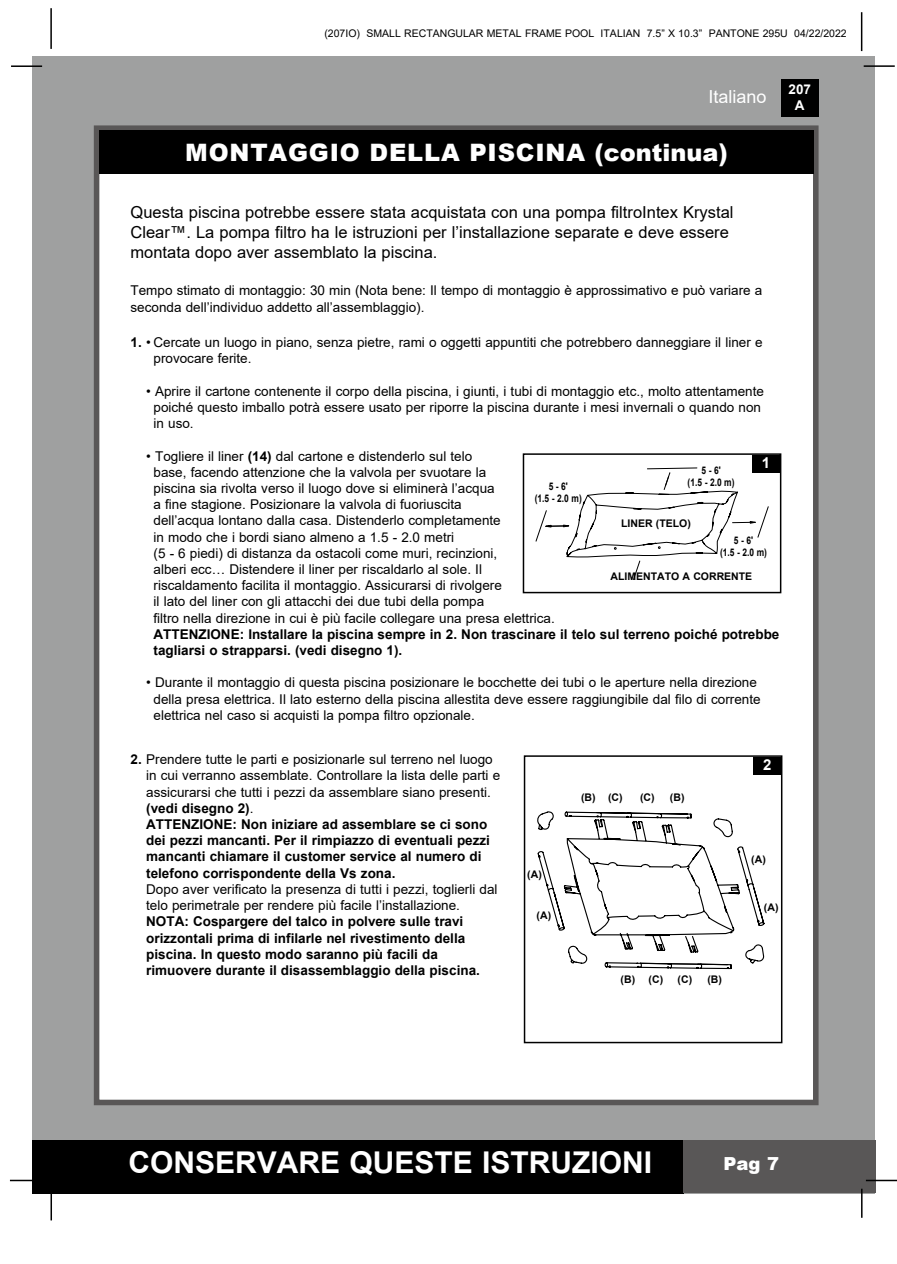
<style>
.page{position:relative;width:897px;height:1264px;background:#fff}
.page>*{position:absolute;margin:0;border:0;box-sizing:border-box;transform-origin:0 0}
.t1{font:700 30px "Arial";color:#fff}
.t2{font:900 24px "Arial";letter-spacing:.035em;color:#fff}
.t3{font:18px "Arial";color:#fff}
.t4{font:900 18px "Arial";color:#fff}
.t5{font:16.5px/19.8px "Arial";color:#000}
.t6{font:700 15px "Arial";color:#fff}
.t7{font:13.5px/16.2px "Arial";color:#000}
.t8{font:700 13.5px/16.2px "Arial";color:#000}
.t9{font:700 13.5px/16.2px "Arial";color:#fff;text-align:center}
.t10{font:10.5px "Arial";color:#000}
.t11{font:700 10.5px "Arial";color:#000}
.t12{font:700 10.5px/12px "Arial";color:#000;text-align:center;scale:.8 1}
.s1{font-weight:700}
.s2{font-weight:400}
</style>
<div class="page">
<div style="left:33px;top:56px;width:842px;height:1137px;background:#9fa0a0"></div>
<div style="left:780px;top:79px;width:38px;height:38px;background:#000"></div>
<hr style="left:863px;top:65px;width:31px;height:2px;background:#000">
<hr style="left:50px;top:8px;width:2px;height:41px;background:#000">
<hr style="left:860px;top:12px;width:2px;height:39px;background:#000">
<div style="left:33px;top:1140px;width:650px;height:53px;background:#000"></div>
<div style="left:683px;top:1140px;width:192px;height:53px;background:#595757"></div>
<hr style="left:865px;top:1179px;width:31px;height:2px;background:#000">
<hr style="left:860px;top:1188px;width:2px;height:29px;background:#000">
<hr style="left:50px;top:1190px;width:2px;height:30px;background:#000">
<hr style="left:10px;top:1179px;width:31px;height:2px;background:#000">
<hr style="left:11px;top:65px;width:31px;height:2px;background:#000">
<div style="left:94px;top:125px;width:724px;height:980px;background:#fff;border:6px solid #595757"></div>
<div style="left:99px;top:130px;width:714px;height:44px;background:#000"></div>
<svg style="left:537px;top:774px;width:242px;height:195px"></svg>
<div style="left:523px;top:755px;width:259px;height:288px;border:2px solid #000"></div>
<div style="left:753px;top:756px;width:28px;height:18px;background:#000"></div>
<svg style="left:535px;top:467px;width:233px;height:113px"></svg>
<div style="left:522px;top:453px;width:259px;height:140px;border:2px solid #000"></div>
<div style="left:752px;top:455px;width:28px;height:17px;background:#000"></div>
<p class="t10" style="left:324px;top:26px;width:524px">(207IO) SMALL RECTANGULAR METAL FRAME POOL ITALIAN 7.5” X 10.3” PANTONE 295U 04/22/2022</p>
<h3 class="t3" style="left:708px;top:84px;width:60px">Italiano</h3>
<p class="t9" style="left:788px;top:81px;width:24px">207<br>A</p>
<h2 class="t2" style="left:185px;top:135px;width:544px">MONTAGGIO DELLA PISCINA (continua)</h2>
<p class="t5" style="left:130px;top:202px;width:604px">Questa piscina potrebbe essere stata acquistata con una pompa filtroIntex Krystal<br>Clear™. La pompa filtro ha le istruzioni per l’installazione separate e deve essere montata dopo aver assemblato la piscina.</p>
<p class="t7" style="left:130px;top:282px;width:633px;line-height:17px">Tempo stimato di montaggio: 30 min (Nota bene: Il tempo di montaggio è approssimativo e può variare a seconda dell’individuo addetto all’assemblaggio).</p>
<p class="t7" style="left:153px;top:334px;width:610px;text-indent:-23px"><span class="s1">1.</span> • Cercate un luogo in piano, senza pietre, rami o oggetti appuntiti che potrebbero danneggiare il liner e provocare ferite.</p>
<p class="t7" style="left:153px;top:383px;width:612px;text-indent:-7px">• Aprire il cartone contenente il corpo della piscina, i giunti, i tubi di montaggio etc., molto attentamente poiché questo imballo potrà essere usato per riporre la piscina durante i mesi invernali o quando non in uso.</p>
<p class="t7" style="left:153px;top:447px;width:403px;text-indent:-7px">• Togliere il liner <span class="s1">(14)</span> dal cartone e distenderlo sul telo<br>base, facendo attenzione che la valvola per svuotare la<br>piscina sia rivolta verso il luogo dove si eliminerà l’acqua<br>a fine stagione. Posizionare la valvola di fuoriuscita<br>dell’acqua lontano dalla casa. Distenderlo completamente<br>in modo che i bordi siano almeno a 1.5 - 2.0 metri<br>(5 - 6 piedi) di distanza da ostacoli come muri, recinzioni,<br>alberi ecc… Distendere il liner per riscaldarlo al sole. Il riscaldamento facilita il montaggio. Assicurarsi di rivolgere<br>il lato del liner con gli attacchi dei due tubi della pompa<br>filtro nella direzione in cui è più facile collegare una presa elettrica.</p>
<p class="t8" style="left:153px;top:626px;width:627px">ATTENZIONE: Installare la piscina sempre in 2. Non trascinare il telo sul terreno poiché potrebbe tagliarsi o strapparsi. (vedi disegno 1).</p>
<p class="t7" style="left:153px;top:674px;width:608px;text-indent:-7px">• Durante il montaggio di questa piscina posizionare le bocchette dei tubi o le aperture nella direzione della presa elettrica. Il lato esterno della piscina allestita deve essere raggiungibile dal filo di corrente elettrica nel caso si acquisti la pompa filtro opzionale.</p>
<p class="t8" style="left:146px;top:751px;width:355px;text-indent:-16px">2. <span class="s2">Prendere tutte le parti e posizionarle sul terreno nel luogo in cui verranno assemblate. Controllare la lista delle parti e assicurarsi che tutti i pezzi da assemblare siano presenti. </span>(vedi disegno 2)<span class="s2">.<br></span>ATTENZIONE: Non iniziare ad assemblare se ci sono dei pezzi mancanti. Per il rimpiazzo di eventuali pezzi mancanti chiamare il customer service al numero di telefono corrispondente della Vs zona.</p>
<p class="t7" style="left:146px;top:881px;width:353px">Dopo aver verificato la presenza di tutti i pezzi, toglierli dal telo perimetrale per rendere più facile l’installazione.</p>
<p class="t8" style="left:146px;top:913px;width:335px">NOTA: Cospargere del talco in polvere sulle travi orizzontali prima di infilarle nel rivestimento della piscina. In questo modo saranno più facili da rimuovere durante il disassemblaggio della piscina.</p>
<p class="t6" style="left:761px;top:452px;width:10px">1</p>
<p class="t12" style="left:687px;top:465px;width:60px">5 - 6'<br>(1.5 - 2.0 m)</p>
<p class="t12" style="left:534px;top:481px;width:60px">5 - 6'<br>(1.5 - 2.0 m)</p>
<p class="t11" style="left:621px;top:516px;width:71px">LINER (TELO)</p>
<p class="t12" style="left:720px;top:534px;width:60px">5 - 6'<br>(1.5 - 2.0 m)</p>
<p class="t11" style="left:610px;top:569px;width:143px">ALIMENTATO A CORRENTE</p>
<p class="t6" style="left:763px;top:754px;width:10px">2</p>
<p class="t11" style="left:581px;top:790px;width:43px">(B) (C)</p>
<p class="t11" style="left:640px;top:790px;width:46px">(C) (B)</p>
<p class="t11" style="left:751px;top:852px;width:16px">(A)</p>
<p class="t11" style="left:763px;top:900px;width:16px">(A)</p>
<p class="t11" style="left:527px;top:866px;width:16px">(A)</p>
<p class="t11" style="left:536px;top:907px;width:16px">(A)</p>
<p class="t11" style="left:620px;top:971px;width:44px">(B) (C)</p>
<p class="t11" style="left:677px;top:971px;width:46px">(C) (B)</p>
<h1 class="t1" style="left:128px;top:1141px;width:525px">CONSERVARE QUESTE ISTRUZIONI</h1>
<h3 class="t4" style="left:723px;top:1150px;width:57px">Pag 7</h3>
</div>
